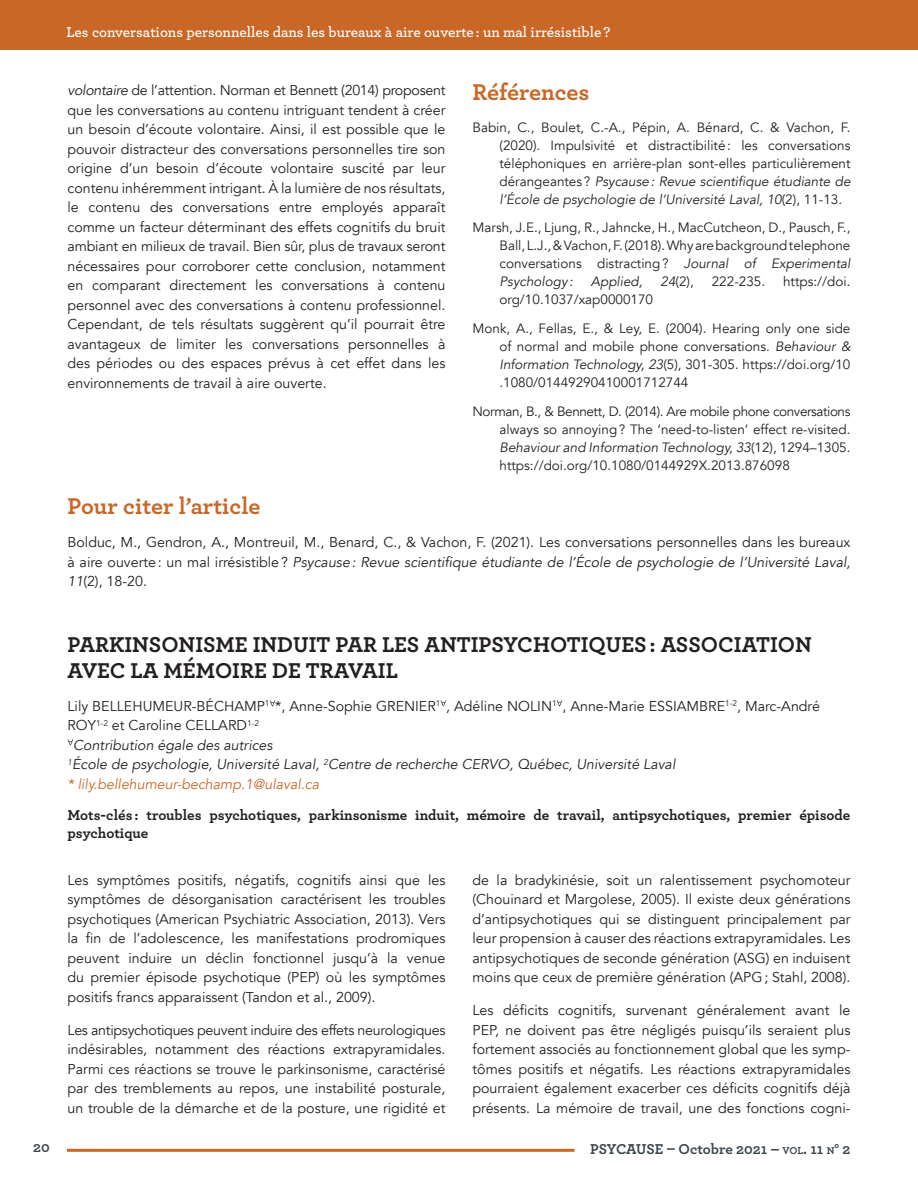
<style>
.page{position:relative;width:918px;height:1188px;background:#fff}
.page>*{position:absolute;margin:0;border:0;box-sizing:border-box;transform-origin:0 0}
.titre_2{font:700 24px "Archer";color:#c96727}
.titre_2_article{font:700 24px "Archer";letter-spacing:-.005em;color:#c96727}
.titre{font:700 22.5px/25.5px "Archer";color:#231f20}
.mots_clés{font:700 15px/18px "Archer";color:#231f20}
.Entête{font:600 15px "Archer";color:#fff}
.t1{font:700 15px "Archer";letter-spacing:-.01em;color:#3d474e}
.texte{font:14.25px/19.5px "Avenir";color:#231f20;text-align:justify}
.texte_2_colonnes{font:14.25px/19.5px "Avenir";color:#231f20;text-align:justify}
.auteurs{font:14.25px "Avenir";color:#231f20}
.auteurs-2{font:italic 14.25px "Avenir";color:#231f20}
.auteurs-3{font:italic 14.25px "Avenir";color:#c96727}
.références{font:13.5px/18px "Avenir";color:#231f20;text-align:justify}
.références-2{font:italic 13.5px "Avenir";color:#231f20}
.s1{font-style:italic}
.s2{font-size:10.5px}
.s3{font-style:inherit}
</style>
<div class="page">
<div style="left:0;top:0;width:918px;height:50px;background:#c96727"></div>
<hr style="left:67px;top:1149px;width:508px;height:3px;background:#c96727">
<svg style="left:270px;top:700px;width:5px;height:6px"></svg>
<svg style="left:440px;top:700px;width:6px;height:6px"></svg>
<svg style="left:557px;top:700px;width:5px;height:6px"></svg>
<svg style="left:67px;top:739px;width:6px;height:6px"></svg>
<p class="Entête" style="left:66px;top:21px;width:545px">Les conversations personnelles dans les bureaux à aire ouverte : un mal irrésistible ?</p>
<p class="texte" style="left:68px;top:81px;width:380px"><span class="s1">volontaire</span> de l’attention. Norman et Bennett (2014) proposent que les conversations au contenu intriguant tendent à créer un besoin d’écoute volontaire. Ainsi, il est possible que le pouvoir distracteur des conversations personnelles tire son origine d’un besoin d’écoute volontaire suscité par leur contenu inhéremment intrigant. À la lumière de nos résultats, le contenu des conversations entre employés apparaît comme un facteur déterminant des effets cognitifs du bruit ambiant en milieux de travail. Bien sûr, plus de travaux seront nécessaires pour corroborer cette conclusion, notamment en comparant directement les conversations à contenu personnel avec des conversations à contenu professionnel.<br>Cependant, de tels résultats suggèrent qu’il pourrait être avantageux de limiter les conversations personnelles à des périodes ou des espaces prévus à cet effet dans les environnements de travail à aire ouverte.</p>
<p class="titre_2_article" style="left:472px;top:73px;width:119px">Références</p>
<p class="références" style="left:500px;top:118px;width:353px;text-indent:-27px">Babin, C., Boulet, C.-A., Pépin, A. Bénard, C. &amp; Vachon, F. (2020). Impulsivité et distractibilité: les conversations téléphoniques en arrière-plan sont-elles particulièrement dérangeantes ? <span class="s1">Psycause : Revue scientifique étudiante de l’École de psychologie de l’Université Laval, 10</span>(2), 11-13.</p>
<p class="références" style="left:500px;top:219px;width:353px;text-indent:-27px">Marsh, J.E., Ljung, R., Jahncke, H., MacCutcheon, D., Pausch, F., Ball, L.J., &amp; Vachon, F. (2018). Why are background telephone conversations distracting? <span class="s1">Journal of Experimental Psychology :</span></p>
<p class="références-2" style="left:591px;top:274px;width:53px">Applied,</p>
<p class="références" style="left:661px;top:273px;width:35px"><span class="s1">24</span>(2),</p>
<p class="références" style="left:712px;top:273px;width:55px">222-235.</p>
<p class="références" style="left:783px;top:273px;width:69px">https://doi.</p>
<p class="références" style="left:500px;top:291px;width:155px">org/10.1037/xap0000170</p>
<p class="références" style="left:500px;top:320px;width:353px;text-indent:-27px">Monk, A., Fellas, E., &amp; Ley, E. (2004). Hearing only one side of normal and mobile phone conversations. <span class="s1">Behaviour &amp; Information Technology, 23</span>(5), 301-305. https://doi.org/10 .1080/01449290410001712744</p>
<p class="références" style="left:500px;top:403px;width:353px;text-indent:-27px">Norman, B., &amp; Bennett, D. (2014). Are mobile phone conversations always so annoying? The ‘need-to-listen’ effect re-visited.<br><span class="s1">Behaviour and Information Technology, 33</span>(12), 1294–1305. https://doi.org/10.1080/0144929X.2013.876098</p>
<p class="titre_2" style="left:68px;top:487px;width:195px">Pour citer l’article</p>
<p class="texte_2_colonnes" style="left:68px;top:533px;width:785px">Bolduc, M., Gendron, A., Montreuil, M., Benard, C., &amp; Vachon, F. (2021). Les conversations personnelles dans les bureaux à aire ouverte: un mal irrésistible? <span class="s1">Psycause : Revue scientifique étudiante de l’École de psychologie de l’Université Laval, 11</span>(2), 18-20.</p>
<p class="titre" style="left:68px;top:630px;width:746px">PARKINSONISME INDUIT PAR LES ANTIPSYCHOTIQUES : ASSOCIATION<br>AVEC LA MÉMOIRE DE TRAVAIL</p>
<p class="auteurs" style="left:68px;top:697px;width:754px">Lily BELLEHUMEUR-BÉCHAMP<sup>1</sup> *, Anne-Sophie GRENIER<sup>1</sup> , Adéline NOLIN<sup>1</sup> , Anne-Marie ESSIAMBRE<sup>1-2</sup>, Marc-André</p>
<p class="auteurs" style="left:68px;top:717px;width:193px">ROY<sup>1-2</sup> et Caroline CELLARD<sup>1-2</sup></p>
<p class="auteurs-2" style="left:73px;top:736px;width:201px">Contribution égale des autrices</p>
<p class="auteurs-2" style="left:68px;top:756px;width:609px"><sup>1</sup>École de psychologie, Université Laval, <sup>2</sup>Centre de recherche CERVO, Québec, Université Laval</p>
<p class="auteurs-3" style="left:68px;top:775px;width:253px">* lily.bellehumeur-bechamp.1@ulaval.ca</p>
<p class="mots_clés" style="left:68px;top:805px;width:784px">Mots-clés : troubles psychotiques, parkinsonisme induit, mémoire de travail, antipsychotiques, premier épisode psychotique</p>
<p class="texte" style="left:68px;top:870px;width:380px">Les symptômes positifs, négatifs, cognitifs ainsi que les symptômes de désorganisation caractérisent les troubles psychotiques (American Psychiatric Association, 2013). Vers la fin de l’adolescence, les manifestations prodromiques peuvent induire un déclin fonctionnel jusqu’à la venue du premier épisode psychotique (PEP) où les symptômes positifs francs apparaissent (Tandon et al., 2009).</p>
<p class="texte" style="left:68px;top:1020px;width:380px">Les antipsychotiques peuvent induire des effets neurologiques indésirables, notamment des réactions extrapyramidales.<br>Parmi ces réactions se trouve le parkinsonisme, caractérisé par des tremblements au repos, une instabilité posturale, un trouble de la démarche et de la posture, une rigidité et</p>
<p class="texte" style="left:472px;top:870px;width:380px">de la bradykinésie, soit un ralentissement psychomoteur (Chouinard et Margolese, 2005). Il existe deux générations d’antipsychotiques qui se distinguent principalement par leur propension à causer des réactions extrapyramidales. Les antipsychotiques de seconde génération (ASG) en induisent moins que ceux de première génération (APG; Stahl, 2008).</p>
<p class="texte" style="left:472px;top:1001px;width:380px">Les déficits cognitifs, survenant généralement avant le PEP, ne doivent pas être négligés puisqu’ils seraient plus fortement associés au fonctionnement global que les symp&shy;tômes positifs et négatifs. Les réactions extrapyramidales pourraient également exacerber ces déficits cognitifs déjà présents. La mémoire de travail, une des fonctions cogni-</p>
<p class="t1" style="left:33px;top:1136px;width:18px">20</p>
<p class="t1" style="left:590px;top:1137px;width:262px">PSYCAUSE – Octobre 2021 – <span class="s2">VOL</span><span class="s3">. 11</span> <span class="s2">N</span><span class="s3">° 2</span></p>
</div>
